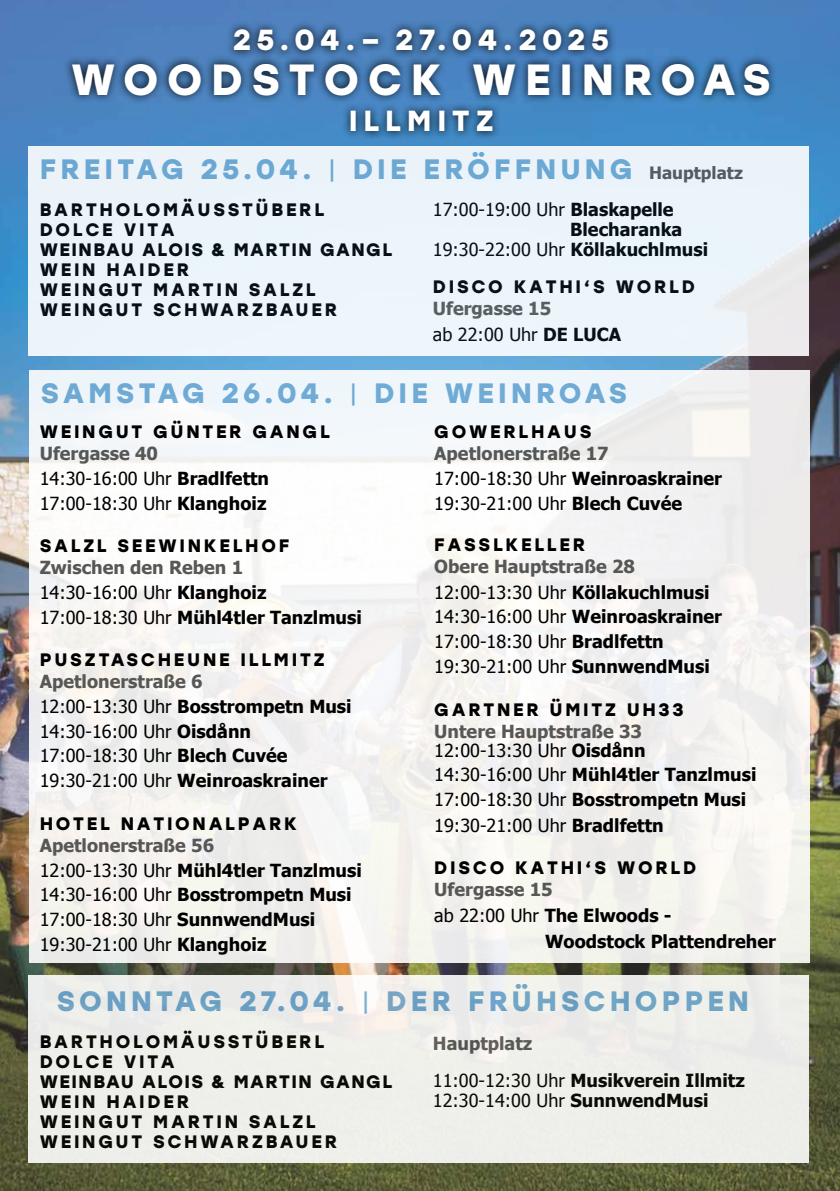
<style>
.page{position:relative;width:840px;height:1191px;background:#fff}
.page>*{position:absolute;margin:0;border:0;box-sizing:border-box;transform-origin:0 0}
.t1{font:700 43.6px "Stolzl";letter-spacing:.2em;color:#fff}
.t2{font:700 29px "Stolzl";letter-spacing:.2em;color:#fff}
.t3{font:700 28px "Stolzl";letter-spacing:.15em;color:#70abd5}
.t4{font:18px/24.6px "Tahoma";color:#000}
.t5{font:700 18px/20px "Stolzl";letter-spacing:.15em;color:#000}
.t6{font:700 18px/25.2px "Tahoma";color:#000}
.t7{font:700 18px/25.6px "Tahoma";color:#575756}
.s1{font-weight:400}
.s2{font-family:"Tahoma";font-size:17px;color:#575756}
.s3{font-weight:700}
.s4{font-weight:400;color:#000}
.s5{color:#000}
.s6{font-weight:700;color:#575756}
.s7{color:#575756}
</style>
<div class="page">
<img style="left:0;top:0;width:839px;height:1191px">
<div style="left:63px;top:54px;width:714px;height:51px;background:#000;opacity:.75"></div>
<div style="left:225px;top:20px;width:392px;height:40px;background:#000;opacity:.75"></div>
<div style="left:341px;top:102px;width:160px;height:39px;background:#000;opacity:.75"></div>
<div style="left:29px;top:370px;width:780px;height:592px;background:#f4f4f2"></div>
<div style="left:28px;top:146px;width:780px;height:210px;background:#ebf4fa"></div>
<div style="left:28px;top:975px;width:780px;height:187px;background:#eeefea"></div>
<h2 class="t2" style="left:233px;top:19px;width:377px">25.04.– 27.04.2025</h2>
<h1 class="t1" style="left:71px;top:48px;width:700px">WOODSTOCK WEINROAS</h1>
<h2 class="t2" style="left:348px;top:100px;width:146px">ILLMITZ</h2>
<h3 class="t3" style="left:40px;top:149px;width:704px">FREITAG 25.04. <span class="s1">|</span> DIE ERÖFFNUNG <span class="s2">Hauptplatz</span></h3>
<p class="t5" style="left:40px;top:199px;width:354px">BARTHOLOMÄUSSTÜBERL<br>DOLCE VITA<br>WEINBAU ALOIS &amp; MARTIN GANGL<br>WEIN HAIDER<br>WEINGUT MARTIN SALZL<br>WEINGUT SCHWARZBAUER</p>
<p class="t4" style="left:432px;top:197px;width:242px">17:00-19:00 Uhr <span class="s3">Blaskapelle</span></p>
<p class="t6" style="left:570px;top:216px;width:114px">Blecharanka</p>
<p class="t4" style="left:432px;top:237px;width:276px">19:30-22:00 Uhr <span class="s3">Köllakuchlmusi</span></p>
<p class="t5" style="left:432px;top:276px;width:263px">DISCO KATHI‘S WORLD</p>
<p class="t7" style="left:432px;top:295px;width:190px">Ufergasse 15<br><span class="s4">ab 22:00 Uhr</span> <span class="s5">DE LUCA</span></p>
<h3 class="t3" style="left:41px;top:373px;width:587px">SAMSTAG 26.04. <span class="s1">|</span> DIE WEINROAS</h3>
<p class="t5" style="left:40px;top:421px;width:291px">WEINGUT GÜNTER GANGL</p>
<p class="t4" style="left:40px;top:440px;width:231px"><span class="s6">Ufergasse 40<br></span>14:30-16:00 Uhr <span class="s3">Bradlfettn<br></span>17:00-18:30 Uhr <span class="s3">Klanghoiz</span></p>
<p class="t5" style="left:40px;top:535px;width:251px">SALZL SEEWINKELHOF</p>
<p class="t4" style="left:40px;top:554px;width:323px"><span class="s6">Zwischen den Reben 1<br></span>14:30-16:00 Uhr <span class="s3">Klanghoiz<br></span>17:00-18:30 Uhr <span class="s3">Mühl4tler Tanzlmusi</span></p>
<p class="t5" style="left:40px;top:649px;width:286px">PUSZTASCHEUNE ILLMITZ</p>
<p class="t4" style="left:40px;top:669px;width:313px"><span class="s6">Apetlonerstraße 6<br></span>12:00-13:30 Uhr <span class="s3">Bosstrompetn Musi<br></span>14:30-16:00 Uhr <span class="s3">Oisdånn<br></span>17:00-18:30 Uhr <span class="s3">Blech Cuvée<br></span>19:30-21:00 Uhr <span class="s3">Weinroaskrainer</span></p>
<p class="t5" style="left:40px;top:812px;width:259px">HOTEL NATIONALPARK</p>
<p class="t4" style="left:40px;top:832px;width:323px"><span class="s6">Apetlonerstraße 56<br></span>12:00-13:30 Uhr <span class="s3">Mühl4tler Tanzlmusi<br></span>14:30-16:00 Uhr <span class="s3">Bosstrompetn Musi<br></span>17:00-18:30 Uhr <span class="s3">SunnwendMusi<br></span>19:30-21:00 Uhr <span class="s3">Klanghoiz</span></p>
<p class="t5" style="left:434px;top:421px;width:158px">GOWERLHAUS</p>
<p class="t4" style="left:434px;top:441px;width:289px"><span class="s6">Apetlonerstraße 17<br></span>17:00-18:30 Uhr <span class="s3">Weinroaskrainer<br></span>19:30-21:00 Uhr <span class="s3">Blech Cuvée</span></p>
<p class="t5" style="left:434px;top:534px;width:152px">FASSLKELLER</p>
<p class="t4" style="left:434px;top:553px;width:289px"><span class="s6">Obere Hauptstraße 28<br></span>12:00-13:30 Uhr <span class="s3">Köllakuchlmusi<br></span>14:30-16:00 Uhr <span class="s3">Weinroaskrainer<br></span>17:00-18:30 Uhr <span class="s3">Bradlfettn<br></span>19:30-21:00 Uhr <span class="s3">SunnwendMusi</span></p>
<p class="t5" style="left:434px;top:698px;width:250px">GARTNER ÜMITZ UH33</p>
<p class="t7" style="left:434px;top:720px;width:213px;line-height:19px">Untere Hauptstraße 33<br><span class="s4">12:00-13:30 Uhr</span> <span class="s5">Oisdånn</span></p>
<p class="t6" style="left:434px;top:761px;width:323px"><span class="s1">14:30-16:00 Uhr</span> Mühl4tler Tanzlmusi<br><span class="s1">17:00-18:30 Uhr</span> Bosstrompetn Musi<br><span class="s1">19:30-21:00 Uhr</span> Bradlfettn</p>
<p class="t5" style="left:434px;top:857px;width:263px">DISCO KATHI‘S WORLD</p>
<p class="t7" style="left:434px;top:876px;width:120px">Ufergasse 15</p>
<p class="t6" style="left:434px;top:901px;width:239px"><span class="s1">ab 22:00 Uhr</span> The Elwoods -</p>
<p class="t6" style="left:545px;top:927px;width:232px">Woodstock Plattendreher</p>
<h3 class="t3" style="left:57px;top:981px;width:693px">SONNTAG 27.04. <span class="s1">|</span> DER FRÜHSCHOPPEN</h3>
<p class="t5" style="left:40px;top:1030px;width:354px">BARTHOLOMÄUSSTÜBERL<br>DOLCE VITA<br>WEINBAU ALOIS &amp; MARTIN GANGL<br>WEIN HAIDER<br>WEINGUT MARTIN SALZL<br>WEINGUT SCHWARZBAUER</p>
<p class="t6" style="left:432px;top:1024px;width:313px;line-height:37px"><span class="s7">Hauptplatz<br></span><span class="s1">11:00-12:30 Uhr</span> Musikverein Illmitz</p>
<p class="t4" style="left:432px;top:1087px;width:277px">12:30-14:00 Uhr <span class="s3">SunnwendMusi</span></p>
</div>
